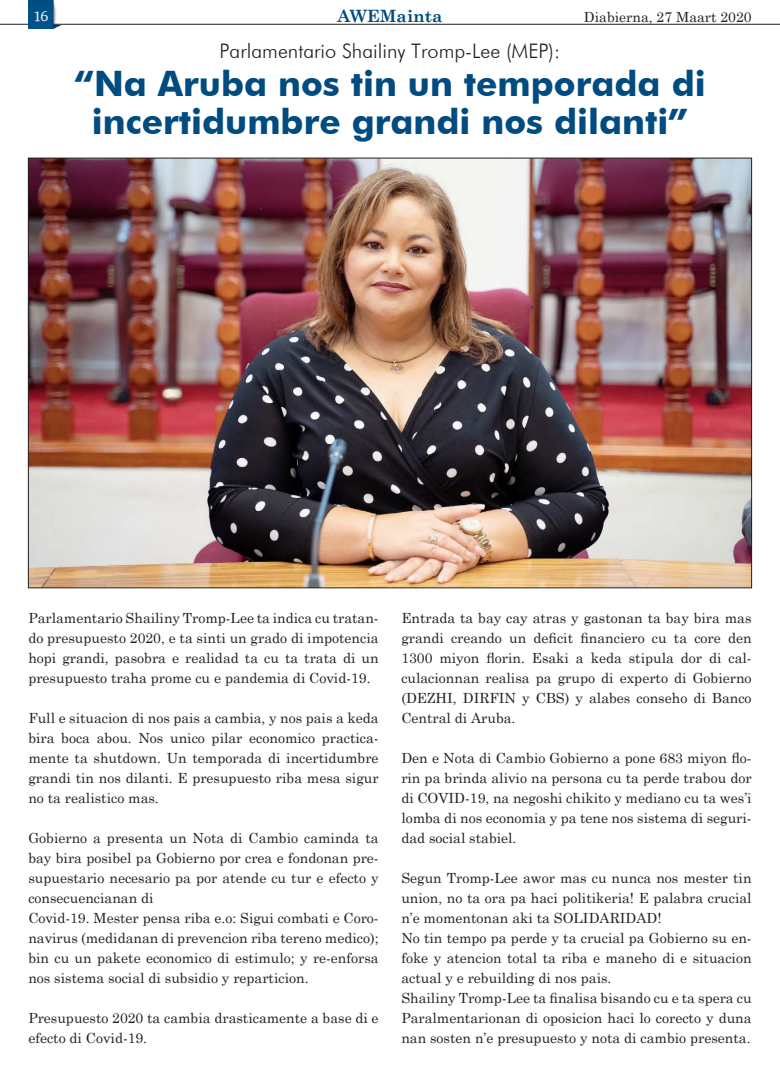
<style>
.page{position:relative;width:780px;height:1078px;background:#fff}
.page>*{position:absolute;margin:0;border:0;box-sizing:border-box;transform-origin:0 0}
.No_Spacing{font:700 35px/38px "Futura BT";color:#004b80;text-align:center}
.No_Spacing-2{font:300 20px "Futura BT";color:#231f20}
.Body_Text_14{font:700 17px "Century Schoolbook";color:#004b80}
.Body_Text_14-2{font:14px/20px "Century Schoolbook";color:#231f20;text-align:justify}
.t1{font:14px "Charter ITCTT";color:#fff}
</style>
<div class="page">
<img style="left:28px;top:0;width:33px;height:28px">
<svg style="left:0;top:24px;width:28px;height:1px"></svg>
<hr style="left:53px;top:24px;width:727px;height:1px;background:#231f20">
<img style="left:30px;top:160px;width:719px;height:426px">
<p class="t1" style="left:33px;top:7px;width:16px">16</p>
<p class="Body_Text_14" style="left:337px;top:3px;width:107px">AWEMainta</p>
<p class="Body_Text_14-2" style="left:584px;top:6px;width:169px">Diabierna, 27 Maart 2020</p>
<p class="No_Spacing-2" style="left:220px;top:38px;width:342px">Parlamentario Shailiny Tromp-Lee (MEP):</p>
<p class="No_Spacing" style="left:74px;top:64px;width:633px">“Na Aruba nos tin un temporada di incertidumbre grandi nos dilanti”</p>
<p class="Body_Text_14-2" style="left:28px;top:606px;width:352px">Parlamentario Shailiny Tromp-Lee ta indica cu tratan&shy;do presupuesto 2020, e ta sinti un grado di impotencia hopi grandi, pasobra e realidad ta cu ta trata di un presupuesto traha prome cu e pandemia di Covid-19.</p>
<p class="Body_Text_14-2" style="left:28px;top:706px;width:352px">Full e situacion di nos pais a cambia, y nos pais a keda bira boca abou. Nos unico pilar economico practica&shy;mente ta shutdown. Un temporada di incertidumbre grandi tin nos dilanti. E presupuesto riba mesa sigur no ta realistico mas.</p>
<p class="Body_Text_14-2" style="left:28px;top:826px;width:352px">Gobierno a presenta un Nota di Cambio caminda ta bay bira posibel pa Gobierno por crea e fondonan pre&shy;supuestario necesario pa por atende cu tur e efecto y consecuencianan di</p>
<p class="Body_Text_14-2" style="left:28px;top:906px;width:352px">Covid-19. Mester pensa riba e.o: Sigui combati e Coro&shy;navirus (medidanan di prevencion riba tereno medico); bin cu un pakete economico di estimulo; y re-enforsa nos sistema social di subsidio y reparticion.</p>
<p class="Body_Text_14-2" style="left:28px;top:1006px;width:352px">Presupuesto 2020 ta cambia drasticamente a base di e efecto di Covid-19.</p>
<p class="Body_Text_14-2" style="left:401px;top:606px;width:352px">Entrada ta bay cay atras y gastonan ta bay bira mas grandi creando un deficit financiero cu ta core den 1300 miyon florin. Esaki a keda stipula dor di cal&shy;culacionnan realisa pa grupo di experto di Gobierno (DEZHI, DIRFIN y CBS) y alabes conseho di Banco Central di Aruba.</p>
<p class="Body_Text_14-2" style="left:401px;top:746px;width:352px">Den e Nota di Cambio Gobierno a pone 683 miyon flo&shy;rin pa brinda alivio na persona cu ta perde trabou dor di COVID-19, na negoshi chikito y mediano cu ta wes’i lomba di nos economia y pa tene nos sistema di seguri&shy;dad social stabiel.</p>
<p class="Body_Text_14-2" style="left:401px;top:866px;width:352px">Segun Tromp-Lee awor mas cu nunca nos mester tin union, no ta ora pa haci politikeria! E palabra crucial n’e momentonan aki ta SOLIDARIDAD!</p>
<p class="Body_Text_14-2" style="left:401px;top:926px;width:352px">No tin tempo pa perde y ta crucial pa Gobierno su en&shy;foke y atencion total ta riba e maneho di e situacion actual y e rebuilding di nos pais.</p>
<p class="Body_Text_14-2" style="left:401px;top:986px;width:352px">Shailiny Tromp-Lee ta finalisa bisando cu e ta spera cu Paralmentarionan di oposicion haci lo corecto y duna nan sosten n’e presupuesto y nota di cambio presenta.</p>
</div>
